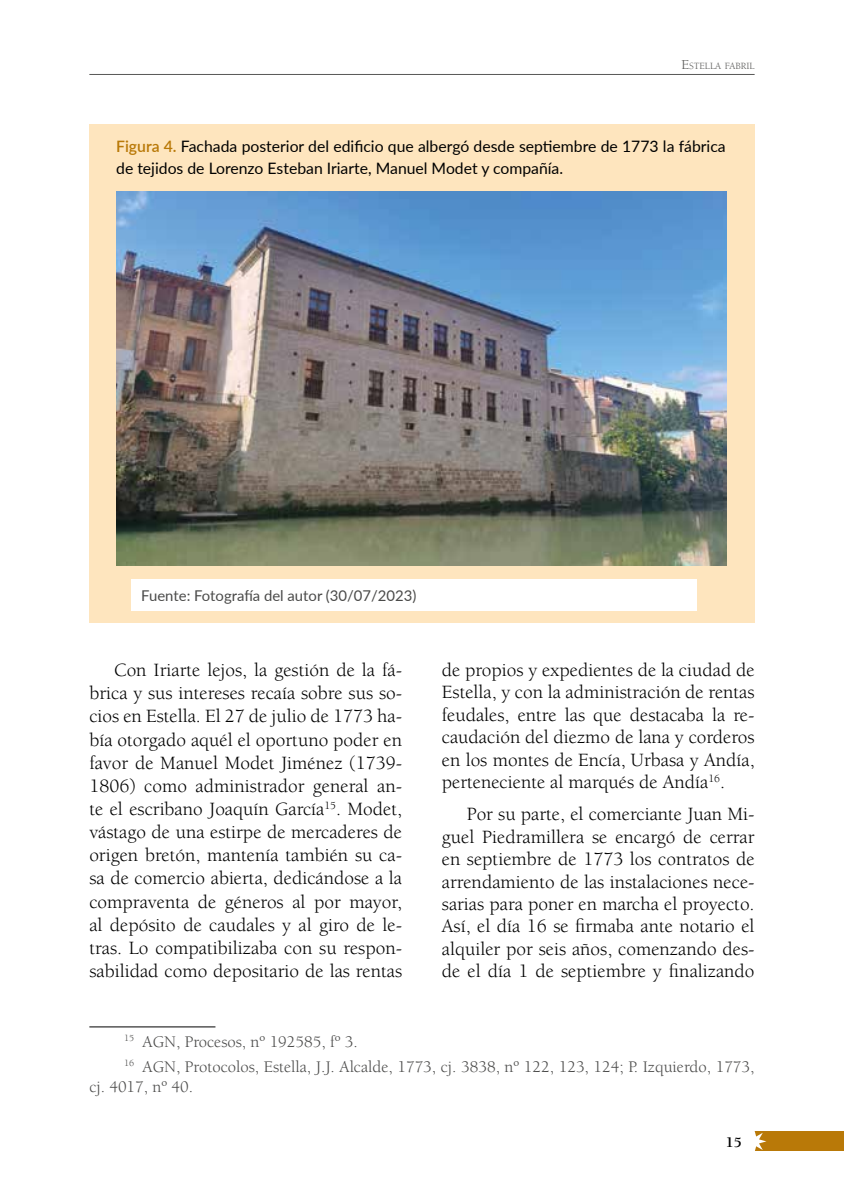
<style>
.page{position:relative;width:844px;height:1191px;background:#fff}
.page>*{position:absolute;margin:0;border:0;box-sizing:border-box;transform-origin:0 0}
.t1{font:19.25px/23.1px "Berkeley Std";color:#000;text-align:justify}
.t2{font:16.62px/24.8px "Berkeley Std";color:#4a4a49}
.t3{font:15.75px/21.9px "Lato";color:#000}
.t4{font:14.88px "Lato";color:#4a4a49}
.t5{font:700 14.88px "Berkeley Std";color:#000}
.t6{font:9.8px "Berkeley Std";color:#575756}
.s1{font-size:14px}
.s2{font-weight:600;color:#b97908}
</style>
<div class="page">
<hr style="left:89px;top:74px;width:665px;height:1px;background:#575756">
<div style="left:754px;top:1131px;width:89px;height:20px;background:#b97908"></div>
<svg style="left:754px;top:1131px;width:12px;height:20px"></svg>
<hr style="left:89px;top:1026px;width:126px;height:1px;background:#000">
<div style="left:89px;top:124px;width:665px;height:499px;background:#fee5be"></div>
<img style="left:117px;top:191px;width:609px;height:375px">
<div style="left:131px;top:580px;width:566px;height:31px;background:#fff"></div>
<p class="t6" style="left:681px;top:61px;width:74px"><span class="s1">E</span>ESTELL ESTELL</p>
<p class="t3" style="left:116px;top:134px;width:611px"><span class="s2">Figura 4.</span> Fachada posterior del edificio que albergó desde septiembre de 1773 la fábrica de tejidos de Lorenzo Esteban Iriarte, Manuel Modet y compañía.</p>
<p class="t4" style="left:141px;top:585px;width:276px">Fuente: Fotografía del autor (30/07/2023)</p>
<p class="t1" style="left:89px;top:659px;width:314px;text-indent:25px">Con Iriarte lejos, la gestión de la fá&shy;brica y sus intereses recaía sobre sus so&shy;cios en Estella. El 27 de julio de 1773 ha&shy;bía otorgado aquél el oportuno poder en favor de Manuel Modet Jiménez (1739- 1806) como administrador general an&shy;te el escribano Joaquín García<sup>15</sup>. Modet, vástago de una estirpe de mercaderes de origen bretón, mantenía también su ca&shy;sa de comercio abierta, dedicándose a la compraventa de géneros al por mayor, al depósito de caudales y al giro de le&shy;tras. Lo compatibilizaba con su respon&shy;sabilidad como depositario de las rentas</p>
<p class="t1" style="left:441px;top:659px;width:314px;line-height:22.4px">de propios y expedientes de la ciudad de Estella, y con la administración de rentas feudales, entre las que destacaba la re&shy;caudación del diezmo de lana y corderos en los montes de Encía, Urbasa y Andía, perteneciente al marqués de Andía<sup>16</sup>.</p>
<p class="t1" style="left:442px;top:803px;width:314px;line-height:22.4px;text-indent:25px">Por su parte, el comerciante Juan Mi&shy;guel Piedramillera se encargó de cerrar en septiembre de 1773 los contratos de arrendamiento de las instalaciones nece&shy;sarias para poner en marcha el proyecto.<br>Así, el día 16 se firmaba ante notario el alquiler por seis años, comenzando des&shy;de el día 1 de septiembre y finalizando</p>
<p class="t2" style="left:124px;top:1029px;width:631px"><sup>15</sup> AGN, Procesos, nº 192585, fº 3.<br><sup>16</sup> AGN, Protocolos, Estella, J.J. Alcalde, 1773, cj. 3838, nº 122, 123, 124; P. Izquierdo, 1773,</p>
<p class="t2" style="left:89px;top:1074px;width:105px">cj. 4017, nº 40.</p>
<p class="t5" style="left:725px;top:1134px;width:17px">15</p>
</div>
